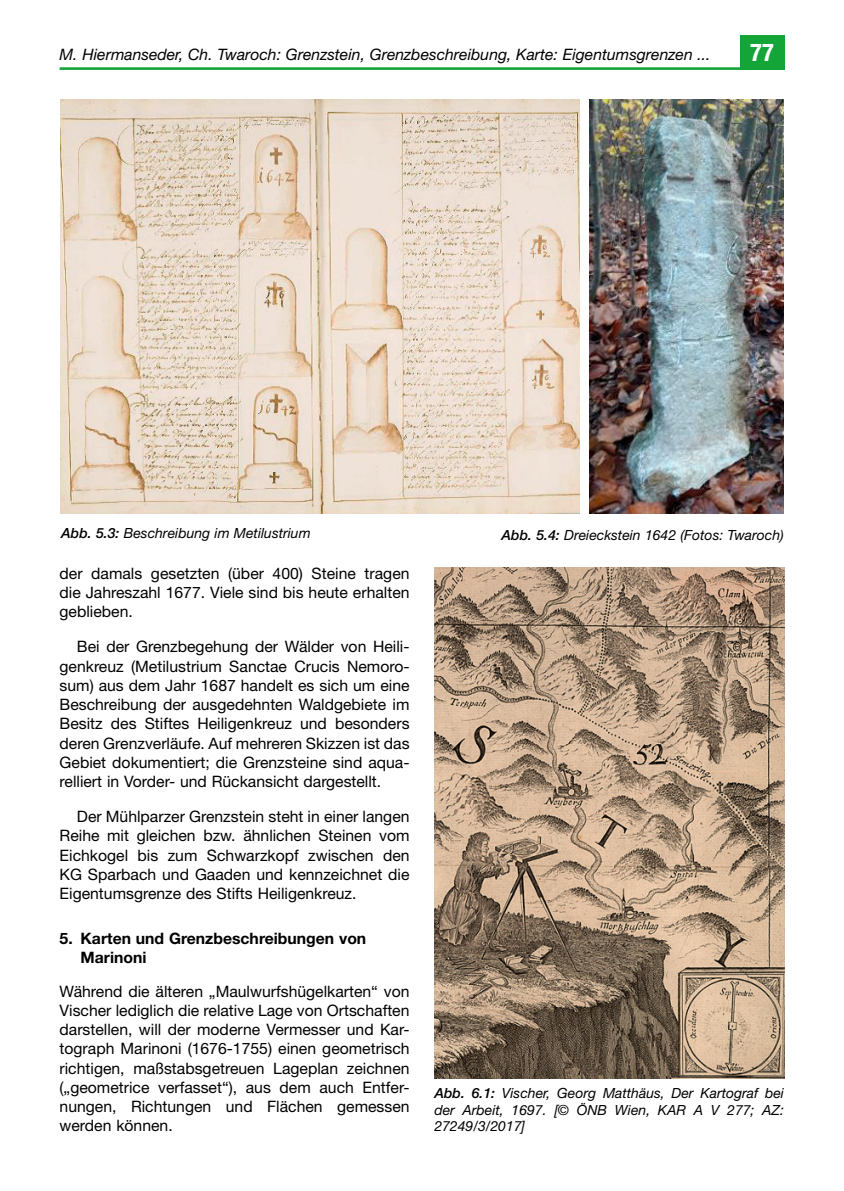
<style>
.page{position:relative;width:844px;height:1191px;background:#fff}
.page>*{position:absolute;margin:0;border:0;box-sizing:border-box;transform-origin:0 0}
.t1{font:700 condensed 24.5px "Helvetica Neue LT Std";color:#fff}
.Hauptartikel_Body{font:15.75px/19.2px "Helvetica Neue LT Std";color:#000;text-align:justify}
.Hauptartikel_Body_No{font:15.75px/19.2px "Helvetica Neue LT Std";color:#000;text-align:justify}
.t2{font:italic 15.75px "Helvetica Neue LT Std";color:#000}
.Hauptartikel_H1{font:700 15.75px/19.2px "Helvetica Neue LT Std";color:#000}
.Hauptartikel_Bildleg{font:italic 14px/16.4px "Helvetica Neue LT Std";color:#000;text-align:justify}
.s1{font-weight:500}
</style>
<div class="page">
<hr style="left:60px;top:67px;width:724px;height:3px;background:#13a538">
<div style="left:739px;top:35px;width:45px;height:35px;background:#13a538"></div>
<img style="left:60px;top:99px;width:519px;height:414px">
<img style="left:589px;top:99px;width:194px;height:414px">
<img style="left:434px;top:567px;width:350px;height:511px">
<p class="t2" style="left:60px;top:44px;width:652px">M. Hiermanseder, Ch. Twaroch: Grenzstein, Grenzbeschreibung, Karte: Eigentumsgrenzen ...</p>
<h1 class="t1" style="left:749px;top:38px;width:26px">77</h1>
<p class="Hauptartikel_Bildleg" style="left:61px;top:524px;width:251px"><span class="s1">Abb. 5.3:</span> Beschreibung im Metilustrium</p>
<p class="Hauptartikel_Bildleg" style="left:501px;top:527px;width:284px"><span class="s1">Abb. 5.4:</span> Dreieckstein 1642 (Fotos: Twaroch)</p>
<p class="Hauptartikel_Body" style="left:60px;top:563px;width:351px">der damals gesetzten (über 400) Steine tragen die Jahreszahl 1677. Viele sind bis heute erhalten geblieben.</p>
<p class="Hauptartikel_Body" style="left:60px;top:637px;width:351px;text-indent:17px">Bei der Grenzbegehung der Wälder von Heili&shy;genkreuz (Metilustrium Sanctae Crucis Nemoro&shy;sum) aus dem Jahr 1687 handelt es sich um eine Beschreibung der ausgedehnten Waldgebiete im Besitz des Stiftes Heiligenkreuz und besonders deren Grenzverläufe. Auf mehreren Skizzen ist das Gebiet dokumentiert; die Grenzsteine sind aqua&shy;relliert in Vorder- und Rückansicht dargestellt.</p>
<p class="Hauptartikel_Body" style="left:60px;top:806px;width:351px;text-indent:17px">Der Mühlparzer Grenzstein steht in einer langen Reihe mit gleichen bzw. ähnlichen Steinen vom Eichkogel bis zum Schwarzkopf zwischen den KG Sparbach und Gaaden und kennzeichnet die Eigentumsgrenze des Stifts Heiligenkreuz.</p>
<p class="Hauptartikel_H1" style="left:81px;top:928px;width:287px;text-indent:-21px">5. Karten und Grenzbeschreibungen von<br>Marinoni</p>
<p class="Hauptartikel_Body_No" style="left:60px;top:981px;width:351px">Während die älteren „Maulwurfshügelkarten“ von Vischer lediglich die relative Lage von Ortschaften darstellen, will der moderne Vermesser und Kar&shy;tograph Marinoni (1676-1755) einen geometrisch richtigen, maßstabsgetreuen Lageplan zeichnen („geometrice verfasset“), aus dem auch Entfer&shy;nungen, Richtungen und Flächen gemessen werden können.</p>
<p class="Hauptartikel_Bildleg" style="left:434px;top:1084px;width:351px"><span class="s1">Abb. 6.1:</span> Vischer, Georg Matthäus, Der Kartograf bei der Arbeit, 1697. [© ÖNB Wien, KAR A V 277; AZ:<br>27249/3/2017]</p>
</div>
